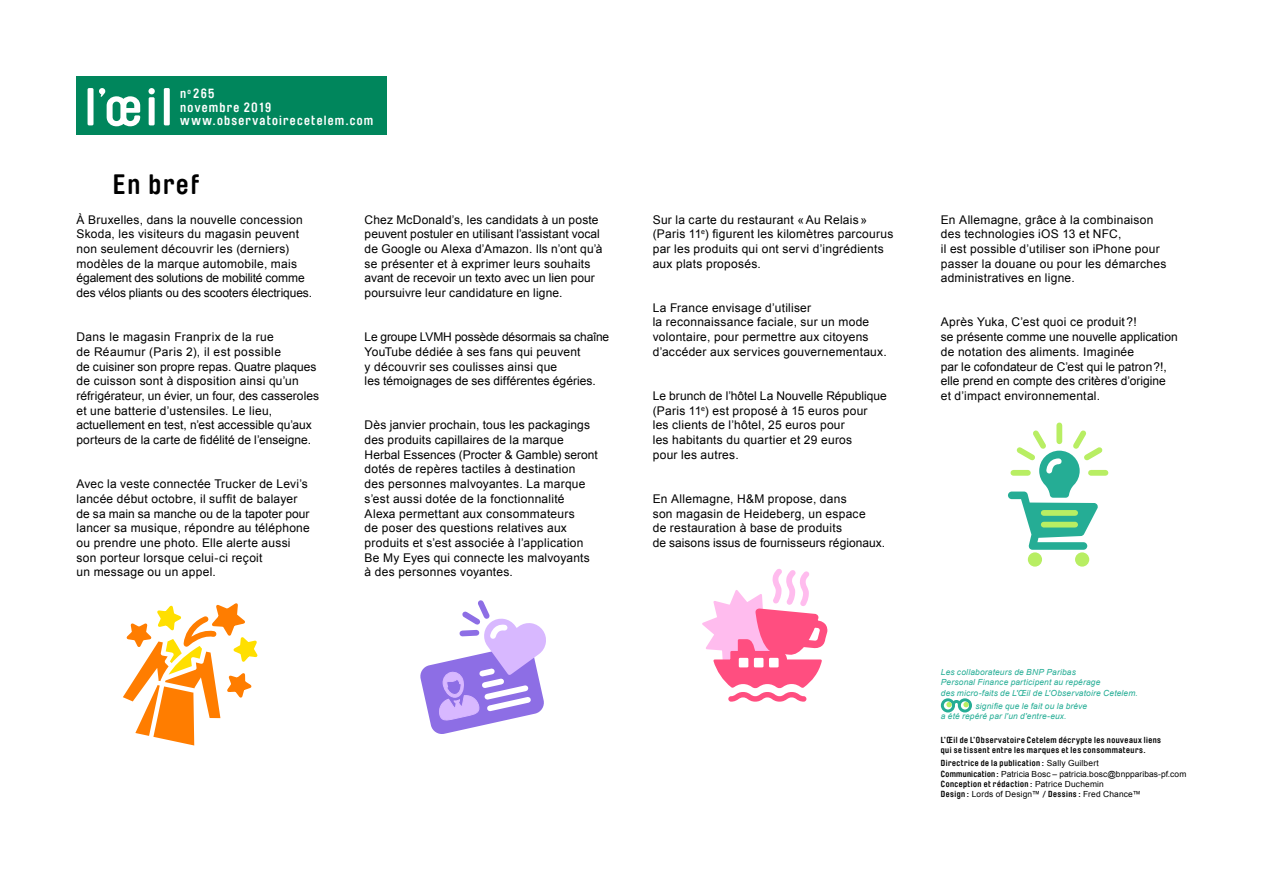
<style>
.page{position:relative;width:1263px;height:893px;background:#fff}
.page>*{position:absolute;margin:0;border:0;box-sizing:border-box;transform-origin:0 0}
.t1{font:700 27.75px "Brauer Neue";letter-spacing:.075em;color:#000}
.t2{font:700 13.2px/13.5px "Brauer Neue";letter-spacing:.09em;color:#fff}
.t3{font:12px/14.7px "Arial";letter-spacing:.02em;color:#000}
.t4{font:700 8.7px/10.2px "Brauer Neue";letter-spacing:.05em;color:#000}
.t5{font:italic 8.4px/10.2px "Arial";letter-spacing:.02em;color:#25ad95}
.t6{font:8.4px "Arial";letter-spacing:.01em;color:#000}
.s1{font-family:"Arial";font-weight:400;font-size:8.4px}
.s2{font-family:"Brauer Neue";font-weight:700;font-size:8.7px}
</style>
<div class="page">
<div style="left:941px;top:698px;width:14px;height:14px;border:3px solid #25ad95;border-radius:50%"></div>
<div style="left:958px;top:698px;width:14px;height:14px;border:3px solid #25ad95;border-radius:50%"></div>
<svg style="left:946px;top:698px;width:23px;height:9px"></svg>
<div style="left:77px;top:77px;width:310px;height:58px;background:#00865c"></div>
<svg style="left:88px;top:88px;width:82px;height:38px"></svg>
<svg style="left:420px;top:600px;width:126px;height:134px"></svg>
<svg style="left:702px;top:568px;width:126px;height:134px"></svg>
<div style="left:769px;top:658px;width:10px;height:9px;background:#fff;border:2px solid #fff"></div>
<div style="left:754px;top:658px;width:9px;height:9px;background:#fff"></div>
<div style="left:739px;top:658px;width:9px;height:9px;background:#fff"></div>
<div style="left:1028px;top:552px;width:14px;height:15px;background:#b8ee63;border-radius:50%"></div>
<div style="left:1075px;top:552px;width:14px;height:15px;background:#b8ee63;border-radius:50%"></div>
<svg style="left:1008px;top:425px;width:99px;height:125px"></svg>
<div style="left:1044px;top:510px;width:31px;height:6px;background:#b8ee63"></div>
<div style="left:1044px;top:522px;width:31px;height:5px;background:#b8ee63"></div>
<svg style="left:123px;top:603px;width:135px;height:142px"></svg>
<p class="t2" style="left:180px;top:87px;width:195px">n<sup>o</sup> 265<br>novembre 2019 www.observatoirecetelem.com</p>
<h1 class="t1" style="left:113px;top:169px;width:88px">En bref</h1>
<p class="t3" style="left:77px;top:212px;width:237px">À Bruxelles, dans la nouvelle concession Skoda, les visiteurs du magasin peuvent non seulement découvrir les (derniers) modèles de la marque automobile, mais également des solutions de mobilité comme des vélos pliants ou des scooters électriques.</p>
<p class="t3" style="left:77px;top:330px;width:244px">Dans le magasin Franprix de la rue<br>de Réaumur (Paris 2), il est possible<br>de cuisiner son propre repas. Quatre plaques de cuisson sont à disposition ainsi qu’un réfrigérateur, un évier, un four, des casseroles et une batterie d’ustensiles. Le lieu, actuellement en test, n’est accessible qu’aux porteurs de la carte de fidélité de l’enseigne.</p>
<p class="t3" style="left:77px;top:477px;width:235px">Avec la veste connectée Trucker de Levi’s lancée début octobre, il suffit de balayer de sa main sa manche ou de la tapoter pour lancer sa musique, répondre au téléphone ou prendre une photo. Elle alerte aussi son porteur lorsque celui-ci reçoit<br>un message ou un appel.</p>
<p class="t3" style="left:365px;top:212px;width:239px">Chez McDonald’s, les candidats à un poste peuvent postuler en utilisant l’assistant vocal de Google ou Alexa d’Amazon. Ils n’ont qu’à se présenter et à exprimer leurs souhaits avant de recevoir un texto avec un lien pour poursuivre leur candidature en ligne.</p>
<p class="t3" style="left:365px;top:330px;width:246px">Le groupe LVMH possède désormais sa chaîne YouTube dédiée à ses fans qui peuvent<br>y découvrir ses coulisses ainsi que<br>les témoignages de ses différentes égéries.</p>
<p class="t3" style="left:365px;top:418px;width:235px">Dès janvier prochain, tous les packagings des produits capillaires de la marque Herbal Essences (Procter &amp; Gamble) seront dotés de repères tactiles à destination des personnes malvoyantes. La marque s’est aussi dotée de la fonctionnalité Alexa permettant aux consommateurs<br>de poser des questions relatives aux produits et s’est associée à l’application Be My Eyes qui connecte les malvoyants à des personnes voyantes.</p>
<p class="t3" style="left:653px;top:212px;width:242px">Sur la carte du restaurant «Au Relais » (Paris 11<sup>e</sup>) figurent les kilomètres parcourus par les produits qui ont servi d’ingrédients aux plats proposés.</p>
<p class="t3" style="left:653px;top:300px;width:236px">La France envisage d’utiliser<br>la reconnaissance faciale, sur un mode volontaire, pour permettre aux citoyens d’accéder aux services gouvernementaux.</p>
<p class="t3" style="left:653px;top:389px;width:236px">Le brunch de l’hôtel La Nouvelle République (Paris 11<sup>e</sup>) est proposé à 15 euros pour<br>les clients de l’hôtel, 25 euros pour<br>les habitants du quartier et 29 euros<br>pour les autres.</p>
<p class="t3" style="left:653px;top:491px;width:234px">En Allemagne, H&amp;M propose, dans<br>son magasin de Heideberg, un espace<br>de restauration à base de produits<br>de saisons issus de fournisseurs régionaux.</p>
<p class="t3" style="left:941px;top:212px;width:227px">En Allemagne, grâce à la combinaison des technologies iOS 13 et NFC,<br>il est possible d’utiliser son iPhone pour passer la douane ou pour les démarches administratives en ligne.</p>
<p class="t3" style="left:941px;top:315px;width:238px">Après Yuka, C’est quoi ce produit ?!<br>se présente comme une nouvelle application de notation des aliments. Imaginée<br>par le cofondateur de C’est qui le patron?!, elle prend en compte des critères d’origine et d’impact environnemental.</p>
<p class="t5" style="left:941px;top:667px;width:199px">Les collaborateurs de BNP Paribas<br>Personal Finance participent au repérage<br>des micro-faits de L′Œil de L′Observatoire Cetelem.</p>
<p class="t5" style="left:941px;top:701px;width:148px;text-indent:34px">signifie que le fait ou la brève a été repéré par l′un d′entre-eux.</p>
<p class="t4" style="left:941px;top:735px;width:222px">L’Œil de L’Observatoire Cetelem décrypte les nouveaux liens qui se tissent entre les marques et les consommateurs.</p>
<p class="t4" style="left:941px;top:758px;width:160px">Directrice de la publication : <span class="s1">Sally Guilbert</span></p>
<p class="t6" style="left:941px;top:768px;width:247px"><span class="s2">Communication :</span> Patricia Bosc – patricia.bosc@bnpparibas-pf.com</p>
<p class="t4" style="left:941px;top:779px;width:165px">Conception et rédaction : <span class="s1">Patrice Duchemin</span></p>
<p class="t6" style="left:941px;top:788px;width:202px"><span class="s2">Design :</span> Lords of Design™ <span class="s2">/ Dessins :</span> Fred Chance™</p>
</div>
